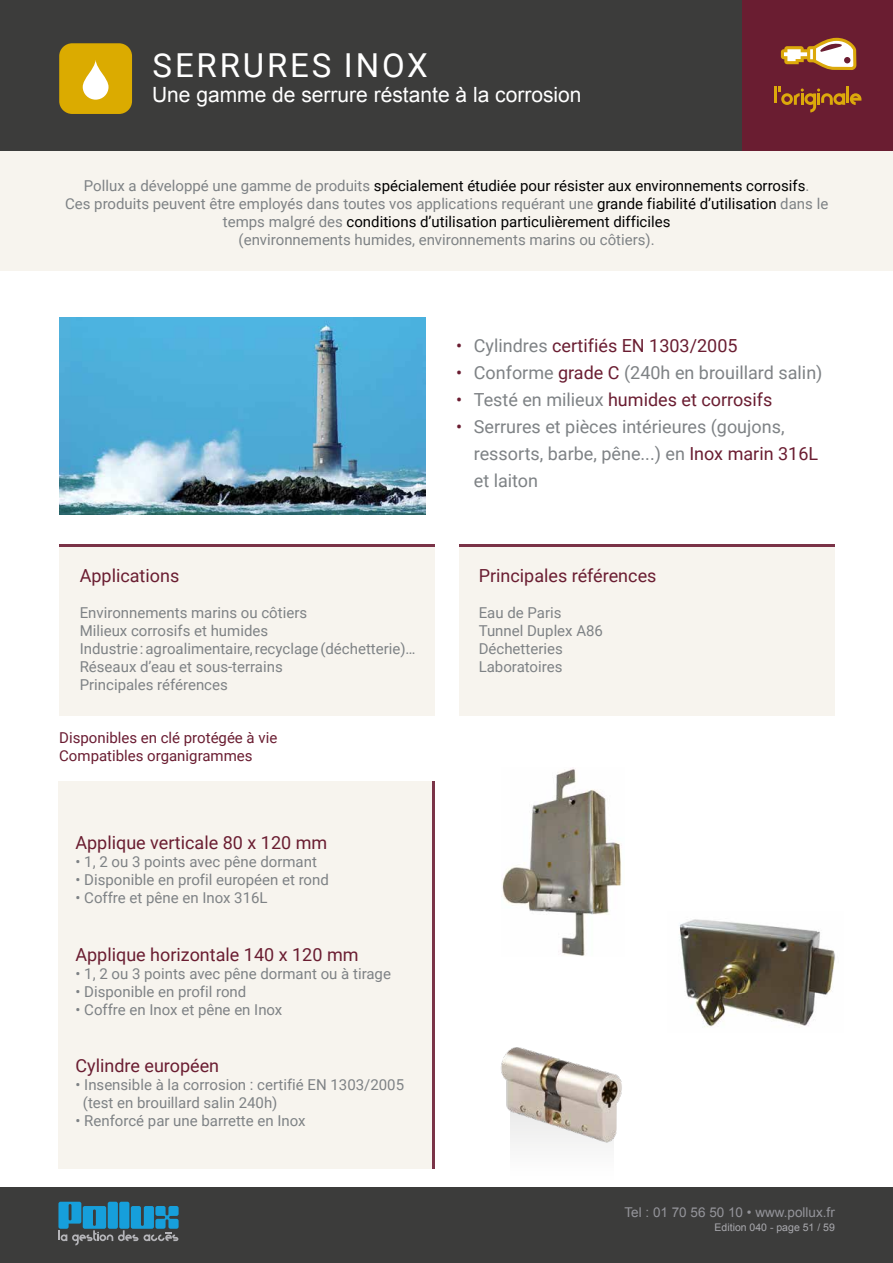
<style>
.page{position:relative;width:893px;height:1263px;background:#fff}
.page>*{position:absolute;margin:0;border:0;box-sizing:border-box;transform-origin:0 0}
.t1{font:33px "Roboto";letter-spacing:.085em;color:#fff}
.t2{font:21px "Arial";color:#fff}
.t3{font:18px/27px "Roboto";color:#7e8285}
.t4{font:18px/27px "Roboto";color:#6a1d31;text-align:justify}
.t5{font:15px/18px "Roboto";color:#7e8285}
.t6{font:15px/18px "Roboto";color:#6a1d31}
.t7{font:13.5px "Arial";color:#94949a}
.t8{font:10.5px "Arial";color:#a9a9ae}
.s1{color:#000}
.s2{color:#6a1b32}
.s3{color:#6a1d31}
</style>
<div class="page">
<div style="left:0;top:1188px;width:893px;height:75px;background:#3c3c3b"></div>
<svg style="left:58px;top:1202px;width:121px;height:43px"></svg>
<div style="left:0;top:150px;width:893px;height:120px;background:#f7f4ee"></div>
<div style="left:0;top:0;width:893px;height:150px;background:#3c3c3b"></div>
<div style="left:743px;top:0;width:150px;height:150px;background:#6a1d31"></div>
<svg style="left:781px;top:38px;width:75px;height:32px"></svg>
<hr style="left:774px;top:86px;width:3px;height:17px;background:#dca90b">
<svg style="left:778px;top:86px;width:83px;height:26px"></svg>
<div style="left:59px;top:43px;width:73px;height:71px;background:#dbab00;border-radius:13px"></div>
<div style="left:60px;top:546px;width:375px;height:169px;background:#f7f4ee"></div>
<hr style="left:60px;top:544px;width:375px;height:3px;background:#7a3347">
<div style="left:460px;top:546px;width:375px;height:169px;background:#f7f4ee"></div>
<hr style="left:460px;top:544px;width:375px;height:3px;background:#7a3347">
<img style="left:59px;top:317px;width:366px;height:197px">
<div style="left:58px;top:781px;width:374px;height:387px;background:#f7f4ee"></div>
<hr style="left:432px;top:781px;width:3px;height:387px;background:#7a3347">
<img style="left:502px;top:768px;width:120px;height:188px">
<img style="left:679px;top:919px;width:156px;height:108px">
<div style="left:510px;top:1106px;width:104px;height:74px;background:#f9f9f9"></div>
<img style="left:501px;top:1047px;width:121px;height:96px">
<svg style="left:83px;top:60px;width:26px;height:40px"></svg>
<h1 class="t1" style="left:153px;top:42px;width:277px">SERRURES INOX</h1>
<h2 class="t2" style="left:152px;top:81px;width:431px">Une gamme de serrure réstante à la corrosion</h2>
<p class="t5" style="left:65px;top:177px;width:765px;text-align:center">Pollux a développé une gamme de produits <span class="s1">spécialement étudiée pour résister aux environnements corrosifs</span>.<br>Ces produits peuvent être employés dans toutes vos applications requérant une <span class="s1">grande fiabilité d’utilisation</span> dans le temps malgré des <span class="s1">conditions d’utilisation particulièrement difficiles<br></span>(environnements humides, environnements marins ou côtiers).</p>
<p class="t4" style="left:80px;top:562px;width:101px">Applications</p>
<p class="t5" style="left:80px;top:603px;width:337px">Environnements marins ou côtiers<br>Milieux corrosifs et humides<br>Industrie : agroalimentaire, recyclage (déchetterie)… Réseaux d’eau et sous-terrains<br>Principales références</p>
<p class="t6" style="left:59px;top:728px;width:220px"><span class="s2">Disponibles en c</span>lé protégée à vie<br>Compatibles organigrammes</p>
<p class="t4" style="left:75px;top:828px;width:253px">Applique verticale 80 x 120 mm</p>
<p class="t5" style="left:75px;top:852px;width:243px">• 1, 2 ou 3 points avec pêne dormant</p>
<p class="t5" style="left:75px;top:870px;width:255px">• Disponible en profil européen et rond</p>
<p class="t5" style="left:75px;top:888px;width:194px">• Coffre et pêne en Inox 316L</p>
<p class="t4" style="left:75px;top:940px;width:285px">Applique horizontale 140 x 120 mm</p>
<p class="t5" style="left:75px;top:964px;width:317px">• 1, 2 ou 3 points avec pêne dormant ou à tirage</p>
<p class="t5" style="left:75px;top:982px;width:172px">• Disponible en profil rond</p>
<p class="t5" style="left:75px;top:1000px;width:208px">• Coffre en Inox et pêne en Inox</p>
<p class="t4" style="left:75px;top:1052px;width:145px">Cylindre européen</p>
<p class="t5" style="left:83px;top:1075px;width:323px;text-indent:-7px">• Insensible à la corrosion : certifié EN 1303/2005 (test en brouillard salin 240h)</p>
<p class="t5" style="left:75px;top:1111px;width:232px">• Renforcé par une barrette en Inox</p>
<p class="t4" style="left:456px;top:331px;width:8px">• • • •</p>
<p class="t3" style="left:474px;top:331px;width:350px">Cylindres <span class="s3">certifiés EN 1303/2005<br></span>Conforme <span class="s3">grade C</span> (240h en brouillard salin)<br>Testé en milieux <span class="s3">humides et corrosifs </span>Serrures et pièces intérieures (goujons, ressorts, barbe, pêne...) en <span class="s3">Inox marin 316L </span>et laiton</p>
<p class="t4" style="left:479px;top:562px;width:179px">Principales références</p>
<p class="t5" style="left:479px;top:603px;width:126px">Eau de Paris<br>Tunnel Duplex A86<br>Déchetteries<br>Laboratoires</p>
<p class="t7" style="left:624px;top:1203px;width:212px">Tel : 01 70 56 50 10 • www.pollux.fr</p>
<p class="t8" style="left:715px;top:1220px;width:122px">Edition 040 - page 51 / 59</p>
</div>
